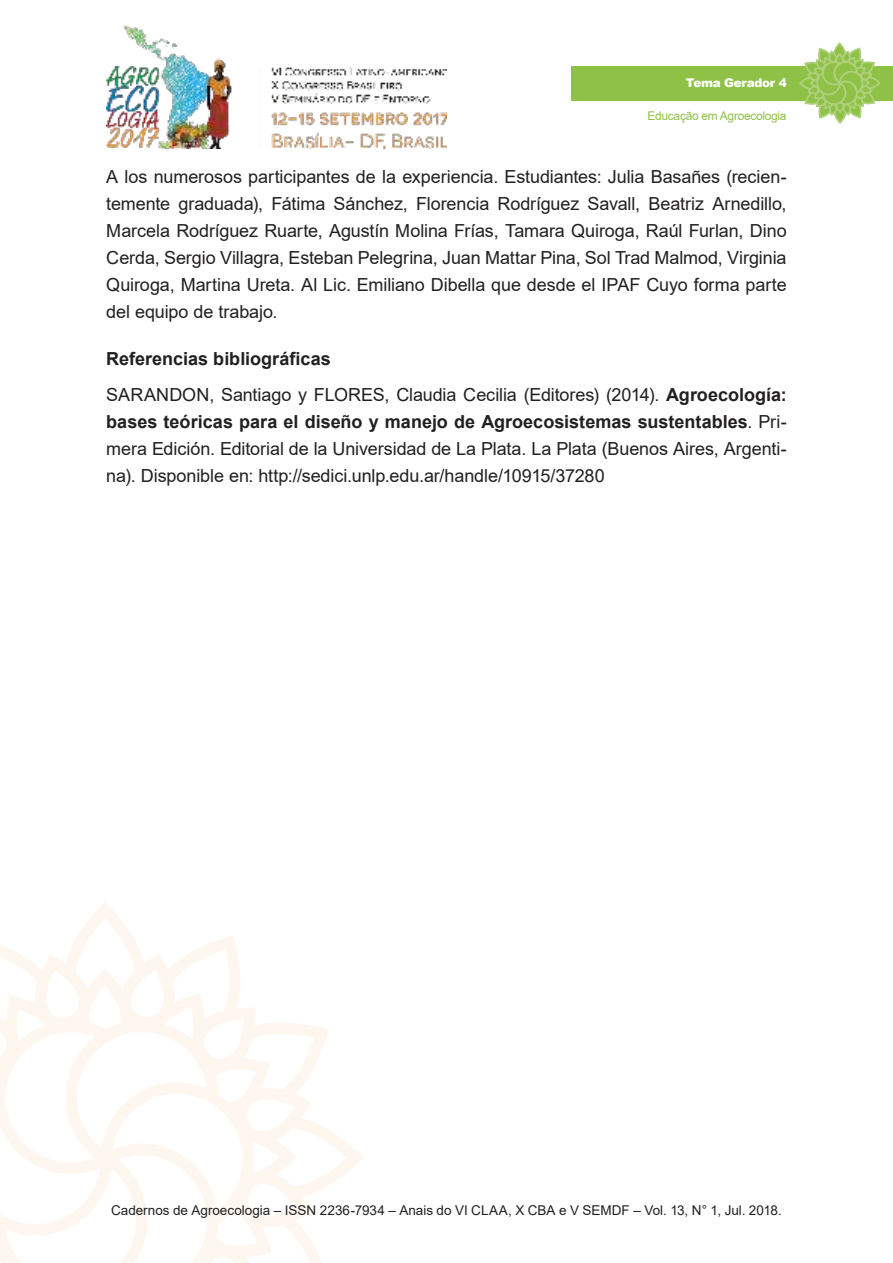
<style>
.page{position:relative;width:893px;height:1263px;background:#fff}
.page>*{position:absolute;margin:0;border:0;box-sizing:border-box;transform-origin:0 0}
.t1{font:18px/27px "Arial";letter-spacing:-.005em;color:#221f1f;text-align:justify}
.t2{font:13.5px "Arial";color:#221f1f}
.t3{font:12px "Arial";letter-spacing:-.025em;color:#8fc147}
.t4{font:900 12px "Arial";letter-spacing:-.025em;color:#fff}
.s1{font-weight:700}
</style>
<div class="page">
<img style="left:106px;top:25px;width:340px;height:124px">
<svg style="left:0;top:910px;width:363px;height:353px"></svg>
<div style="left:571px;top:66px;width:322px;height:34px;background:#8fc147"></div>
<svg style="left:798px;top:43px;width:83px;height:81px"></svg>
<p class="t4" style="left:686px;top:76px;width:102px">Tema Gerador 4</p>
<p class="t3" style="left:647px;top:112px;width:141px">Educação em Agroecologia</p>
<p class="t1" style="left:106px;top:165px;width:682px">A los numerosos participantes de la experiencia. Estudiantes: Julia Basañes (recien&shy;temente graduada), Fátima Sánchez, Florencia Rodríguez Savall, Beatriz Arnedillo, Marcela Rodríguez Ruarte, Agustín Molina Frías, Tamara Quiroga, Raúl Furlan, Dino Cerda, Sergio Villagra, Esteban Pelegrina, Juan Mattar Pina, Sol Trad Malmod, Virginia Quiroga, Martina Ureta. Al Lic. Emiliano Dibella que desde el IPAF Cuyo forma parte del equipo de trabajo.</p>
<p class="t1" style="left:106px;top:343px;width:682px;line-height:35.5px"><span class="s1">Referencias bibliográficas<br></span>SARANDON, Santiago y FLORES, Claudia Cecilia (Editores) (2014). <span class="s1">Agroecología:</span></p>
<p class="t1" style="left:106px;top:410px;width:682px"><span class="s1">bases teóricas para el diseño y manejo de Agroecosistemas sustentables</span>. Pri&shy;mera Edición. Editorial de la Universidad de La Plata. La Plata (Buenos Aires, Argenti&shy;na). Disponible en: http://sedici.unlp.edu.ar/handle/10915/37280</p>
<p class="t2" style="left:111px;top:1205px;width:672px">Cadernos de Agroecologia – ISSN 2236-7934 – Anais do VI CLAA, X CBA e V SEMDF – Vol. 13, N° 1, Jul. 2018.</p>
</div>
